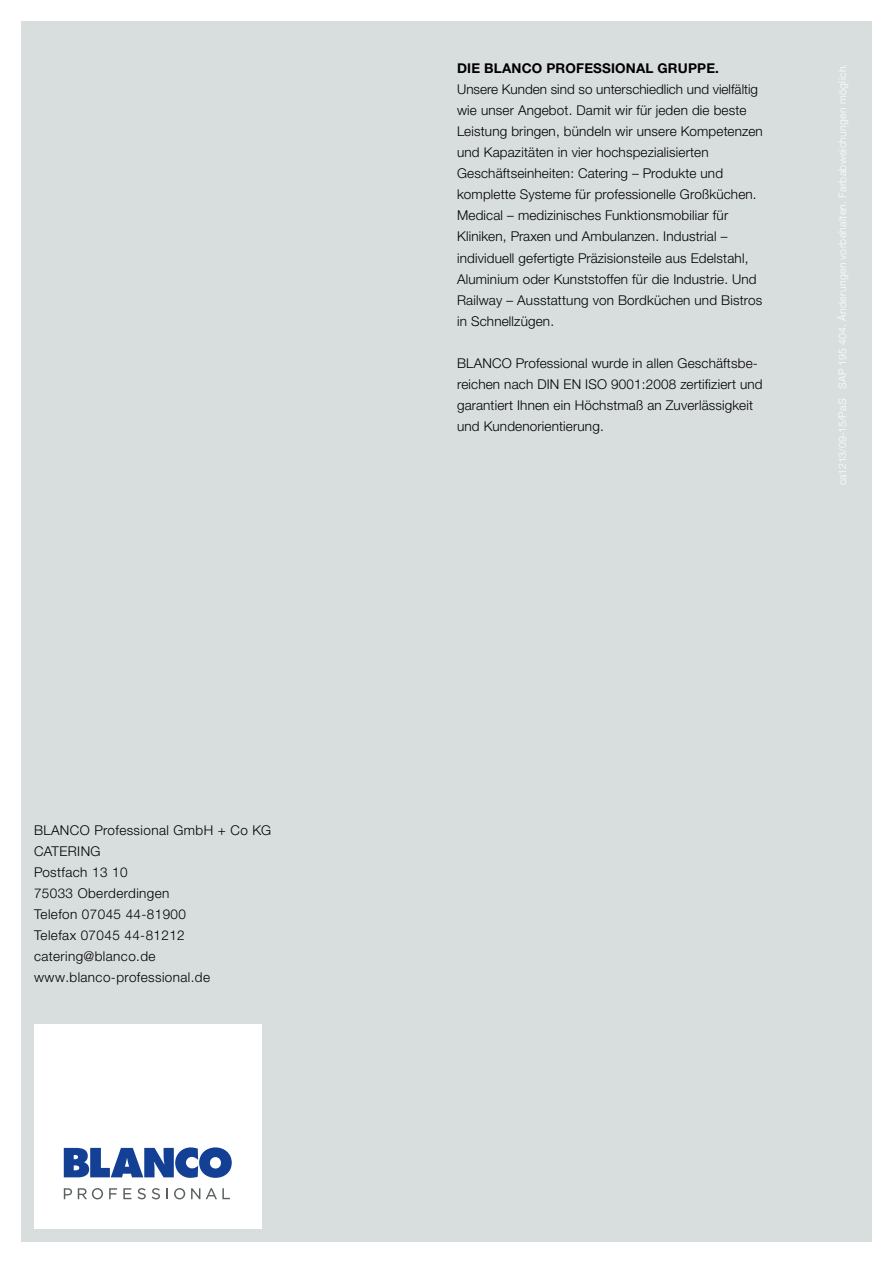
<style>
.page{position:relative;width:893px;height:1263px;background:#fff}
.page>*{position:absolute;margin:0;border:0;box-sizing:border-box;transform-origin:0 0}
.t1{font:300 13.5px/21px "Helvetica Neue LTW1 G";letter-spacing:.01em;color:#000}
.t2{font:300 13.5px/21px "Helvetica Neue LTW1 G";letter-spacing:.03em;color:#000}
.t3{font:700 13.5px "Helvetica Neue LTW1 G";letter-spacing:.01em;color:#000}
.t4{font:300 10.5px "Helvetica Neue LTW1 G";letter-spacing:.03em;color:#fff}
</style>
<div class="page">
<div style="left:21px;top:21px;width:851px;height:1221px;background:#d8ddde"></div>
<div style="left:34px;top:1025px;width:227px;height:204px;background:#fff"></div>
<svg style="left:64px;top:1147px;width:168px;height:31px"></svg>
<svg style="left:64px;top:1188px;width:8px;height:11px"></svg>
<svg style="left:78px;top:1188px;width:25px;height:11px"></svg>
<svg style="left:109px;top:1188px;width:8px;height:11px"></svg>
<svg style="left:123px;top:1188px;width:8px;height:11px"></svg>
<svg style="left:137px;top:1188px;width:9px;height:11px"></svg>
<svg style="left:152px;top:1188px;width:8px;height:11px"></svg>
<svg style="left:166px;top:1188px;width:2px;height:11px"></svg>
<svg style="left:174px;top:1188px;width:11px;height:11px"></svg>
<svg style="left:191px;top:1188px;width:9px;height:11px"></svg>
<svg style="left:206px;top:1188px;width:24px;height:11px"></svg>
<p class="t2" style="left:34px;top:820px;width:239px">BLANCO Professional GmbH + Co KG<br>CATERING<br>Postfach 13 10<br>75033 Oberderdingen<br>Telefon 07045 44-81900<br>Telefax 07045 44-81212 catering@blanco.de www.blanco-professional.de</p>
<p class="t3" style="left:457px;top:60px;width:263px">DIE BLANCO PROFESSIONAL GRUPPE.</p>
<p class="t1" style="left:457px;top:79px;width:307px">Unsere Kunden sind so unterschiedlich und vielfältig wie unser Angebot. Damit wir für jeden die beste Leistung bringen, bündeln wir unsere Kompetenzen und Kapazitäten in vier hochspezialisierten Geschäftseinheiten: Catering – Produkte und komplette Systeme für professionelle Großküchen.<br>Medical – medizinisches Funktionsmobiliar für Kliniken, Praxen und Ambulanzen. Industrial – individuell gefertigte Präzisionsteile aus Edelstahl, Aluminium oder Kunststoffen für die Industrie. Und Railway – Ausstattung von Bordküchen und Bistros in Schnellzügen.</p>
<p class="t1" style="left:457px;top:352px;width:307px">BLANCO Professional wurde in allen Geschäftsbe&shy;reichen nach DIN EN ISO 9001:2008 zertifiziert und garantiert Ihnen ein Höchstmaß an Zuverlässigkeit und Kundenorientierung.</p>
<p class="t4" style="left:836px;top:485px;width:423px;rotate:-90deg">ca1213/09-15/PaS SAP 195 404. Änderungen vorbehalten. Farbabweichungen möglich.</p>
</div>
